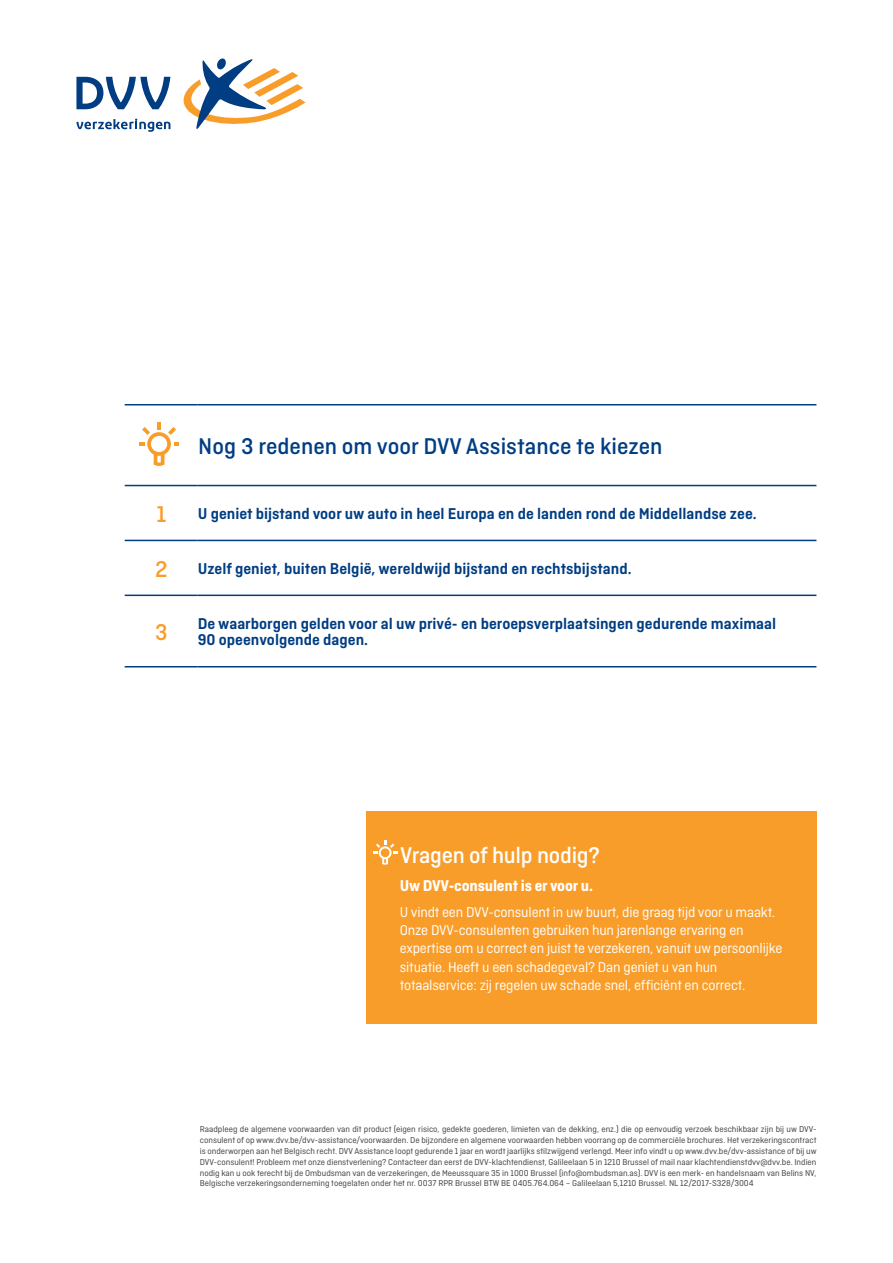
<style>
.page{position:relative;width:893px;height:1263px;background:#fff}
.page>*{position:absolute;margin:0;border:0;box-sizing:border-box;transform-origin:0 0}
.t1{font:500 24px "Ciutadella";color:#003d83}
.t2{font:500 24px "Ciutadella";letter-spacing:-.01em;color:#fff}
.t3{font:500 24px "Ciutadella";color:#f99d2a}
.t4{font:600 16.5px/16.5px "Ciutadella";color:#003d83}
.t5{font:700 16.5px "Ciutadella";letter-spacing:-.01em;color:#fff}
.t6{font:15px/18px "Ciutadella";letter-spacing:-.01em;color:#fff}
.t7{font:9px/10.8px "Ciutadella";color:#414042;text-align:justify}
</style>
<div class="page">
<svg style="left:183px;top:58px;width:123px;height:71px"></svg>
<svg style="left:76px;top:77px;width:94px;height:32px"></svg>
<svg style="left:76px;top:119px;width:94px;height:13px"></svg>
<hr style="left:125px;top:404px;width:73px;height:1px;background:#003d83">
<hr style="left:198px;top:404px;width:618px;height:1px;background:#003d83">
<hr style="left:125px;top:485px;width:73px;height:1px;background:#003d83">
<hr style="left:198px;top:485px;width:618px;height:1px;background:#003d83">
<hr style="left:125px;top:540px;width:73px;height:1px;background:#003d83">
<hr style="left:198px;top:540px;width:618px;height:1px;background:#003d83">
<hr style="left:125px;top:595px;width:73px;height:1px;background:#003d83">
<hr style="left:198px;top:595px;width:618px;height:1px;background:#003d83">
<hr style="left:125px;top:666px;width:73px;height:1px;background:#003d83">
<hr style="left:198px;top:666px;width:618px;height:1px;background:#003d83">
<svg style="left:139px;top:422px;width:40px;height:44px"></svg>
<div style="left:366px;top:811px;width:450px;height:212px;background:#f99d2a"></div>
<svg style="left:373px;top:841px;width:24px;height:24px"></svg>
<h1 class="t1" style="left:198px;top:433px;width:466px">Nog 3 redenen om voor DVV Assistance te kiezen</h1>
<h1 class="t3" style="left:156px;top:501px;width:11px">1</h1>
<h2 class="t4" style="left:198px;top:505px;width:560px">U geniet bijstand voor uw auto in heel Europa en de landen rond de Middellandse zee.</h2>
<h1 class="t3" style="left:155px;top:556px;width:14px">2</h1>
<h2 class="t4" style="left:198px;top:560px;width:435px">Uzelf geniet, buiten België, wereldwijd bijstand en rechtsbijstand.</h2>
<h1 class="t3" style="left:155px;top:619px;width:14px">3</h1>
<h2 class="t4" style="left:198px;top:615px;width:580px">De waarborgen gelden voor al uw privé- en beroepsverplaatsingen gedurende maximaal<br>90 opeenvolgende dagen.</h2>
<h1 class="t2" style="left:400px;top:842px;width:201px">Vragen of hulp nodig?</h1>
<h2 class="t5" style="left:400px;top:876px;width:195px">Uw DVV-consulent is er voor u.</h2>
<p class="t6" style="left:400px;top:903px;width:384px">U vindt een DVV-consulent in uw buurt, die graag tijd voor u maakt.<br>Onze DVV-consulenten gebruiken hun jarenlange ervaring en expertise om u correct en juist te verzekeren, vanuit uw persoonlijke situatie. Heeft u een schadegeval? Dan geniet u van hun totaalservice: zij regelen uw schade snel, efficiënt en correct.</p>
<p class="t7" style="left:200px;top:1124px;width:618px">Raadpleeg de algemene voorwaarden van dit product (eigen risico, gedekte goederen, limieten van de dekking, enz.) die op eenvoudig verzoek beschikbaar zijn bij uw DVV&shy;consulent of op www.dvv.be/dvv-assistance/voorwaarden. De bijzondere en algemene voorwaarden hebben voorrang op de commerciële brochures. Het verzekeringscontract is onderworpen aan het Belgisch recht. DVV Assistance loopt gedurende 1 jaar en wordt jaarlijks stilzwijgend verlengd. Meer info vindt u op www.dvv.be/dvv-assistance of bij uw DVV-consulent! Probleem met onze dienstverlening? Contacteer dan eerst de DVV-klachtendienst, Galileelaan 5 in 1210 Brussel of mail naar klachtendienstdvv@dvv.be. Indien nodig kan u ook terecht bij de Ombudsman van de verzekeringen, de Meeussquare 35 in 1000 Brussel (info@ombudsman.as). DVV is een merk- en handelsnaam van Belins NV, Belgische verzekeringsonderneming toegelaten onder het nr. 0037 RPR Brussel BTW BE 0405.764.064 – Galileelaan 5,1210 Brussel. NL 12/2017-S328/3004</p>
</div>
